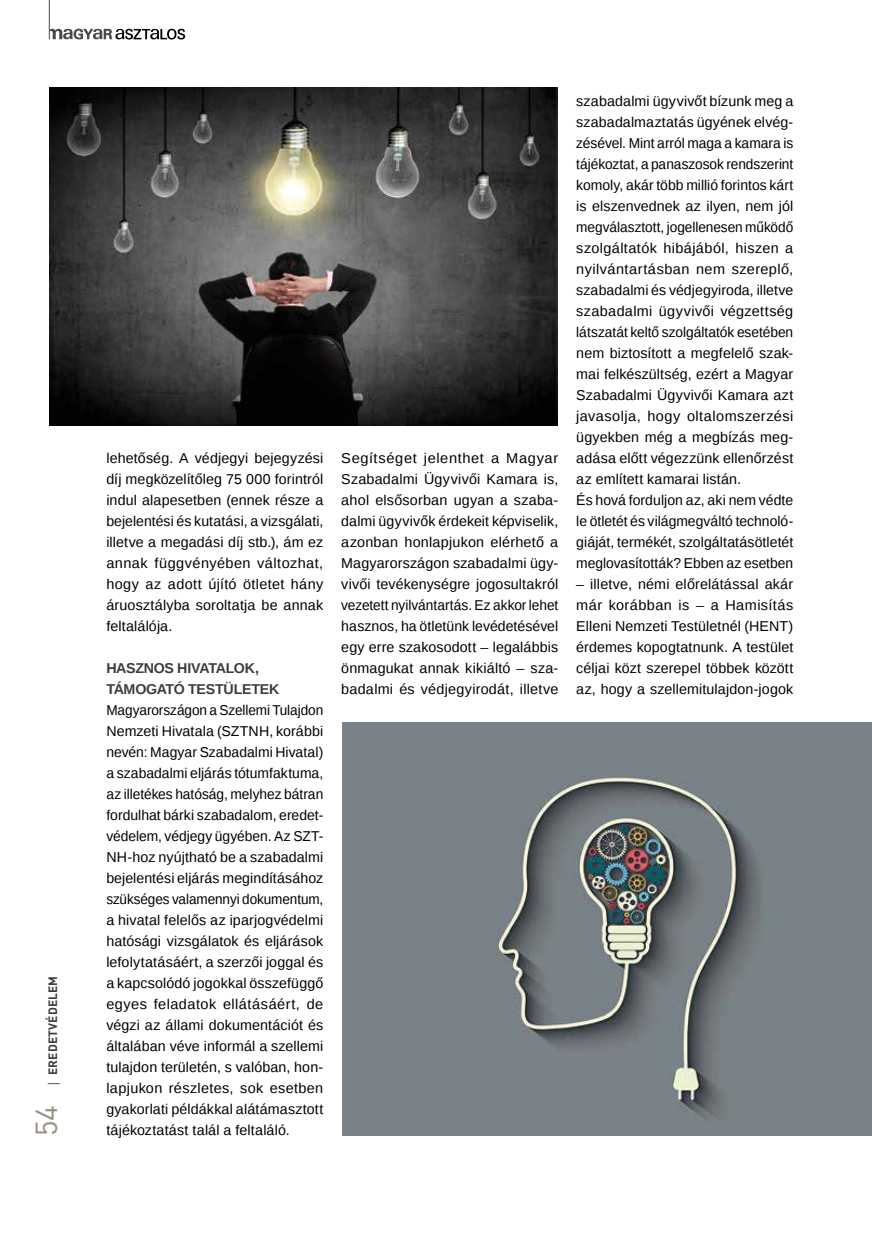
<style>
.page{position:relative;width:872px;height:1242px;background:#fff}
.page>*{position:absolute;margin:0;border:0;box-sizing:border-box;transform-origin:0 0}
.t1{font:30px "DIN Pro";color:#968e82}
.t2{font:14.25px/21px "Liberation Sans";letter-spacing:.01em;color:#000;text-align:justify}
.t3{font:14.25px/21px "Liberation Sans";letter-spacing:.01em;color:#000;text-align:justify;scale:.95 1}
.t4{font:700 14.25px/21px "Liberation Sans";letter-spacing:-.02em;color:#3c3c3b}
.t5{font:700 12px "DIN Pro";letter-spacing:.01em;color:#3c3c3b}
.s1{font-family:"Open Sans";font-weight:400}
</style>
<div class="page">
<svg style="left:49px;top:29px;width:136px;height:11px"></svg>
<hr style="left:49px;top:0;width:1px;height:39px;background:#4a4a49">
<img style="left:342px;top:723px;width:530px;height:412px">
<img style="left:49px;top:87px;width:508px;height:339px">
<p class="t5" style="left:45px;top:1087px;width:113px;rotate:-90deg"><span class="s1">|</span> EREDETVÉDELEM</p>
<h1 class="t1" style="left:26px;top:1136px;width:33px;rotate:-90deg">54</h1>
<p class="t2" style="left:106px;top:448px;width:218px">lehetőség. A védjegyi bejegyzési díj megközelítőleg 75 000 forintról indul alapesetben (ennek része a bejelentési és kutatási, a vizsgálati, illetve a megadási díj stb.), ám ez annak függvényében változhat, hogy az adott újító ötletet hány áruosztályba soroltatja be annak feltalálója.</p>
<p class="t4" style="left:106px;top:657px;width:175px">HASZNOS HIVATALOK,<br>TÁMOGATÓ TESTÜLETEK</p>
<p class="t3" style="left:106px;top:700px;width:230px">Magyarországon a Szellemi Tulajdon Nemzeti Hivatala (SZTNH, korábbi nevén: Magyar Szabadalmi Hivatal) a szabadalmi eljárás tótumfaktuma, az illetékes hatóság, melyhez bátran fordulhat bárki szabadalom, eredet&shy;védelem, védjegy ügyében. Az SZT-NH-hoz nyújtható be a szabadalmi bejelentési eljárás megindításához szükséges valamennyi dokumentum, a hivatal felelős az iparjogvédelmi hatósági vizsgálatok és eljárások lefolytatásáért, a szerzői joggal és a kapcsolódó jogokkal összefüggő egyes feladatok ellátásáért, de végzi az állami dokumentációt és általában véve informál a szellemi tulajdon területén, s valóban, hon&shy;lapjukon részletes, sok esetben gyakorlati példákkal alátámasztott tájékoztatást talál a feltaláló.</p>
<p class="t2" style="left:341px;top:448px;width:218px">Segítséget jelenthet a Magyar Szabadalmi Ügyvivői Kamara is, ahol elsősorban ugyan a szaba&shy;dalmi ügyvivők érdekeit képviselik, azonban honlapjukon elérhető a Magyarországon szabadalmi ügy&shy;vivői tevékenységre jogosultakról vezetett nyilvántartás. Ez akkor lehet hasznos, ha ötletünk levédetésével egy erre szakosodott – legalábbis önmagukat annak kikiáltó – sza&shy;badalmi és védjegyirodát, illetve</p>
<p class="t2" style="left:576px;top:91px;width:218px;text-align:left">szabadalmi ügyvivőt bízunk meg a szabadalmaztatás ügyének elvég&shy;zésével. Mint arról maga a kamara is tájékoztat, a panaszosok rendszerint komoly, akár több millió forintos kárt is elszenvednek az ilyen, nem jól megválasztott, jogellenesen működő szolgáltatók hibájából, hiszen a nyilvántartásban nem szereplő, szabadalmi és védjegyiroda, illetve szabadalmi ügyvivői végzettség látszatát keltő szolgáltatók esetében nem biztosított a megfelelő szak&shy;mai felkészültség, ezért a Magyar Szabadalmi Ügyvivői Kamara azt javasolja, hogy oltalomszerzési ügyekben még a megbízás meg&shy;adása előtt végezzünk ellenőrzést az említett kamarai listán.<br>És hová forduljon az, aki nem védte le ötletét és világmegváltó technoló&shy;giáját, termékét, szolgáltatásötletét meglovasították? Ebben az esetben</p>
<p class="t2" style="left:576px;top:574px;width:218px">– illetve, némi előrelátással akár már korábban is – a Hamisítás Elleni Nemzeti Testületnél (HENT) érdemes kopogtatnunk. A testület céljai közt szerepel többek között az, hogy a szellemitulajdon-jogok</p>
</div>
